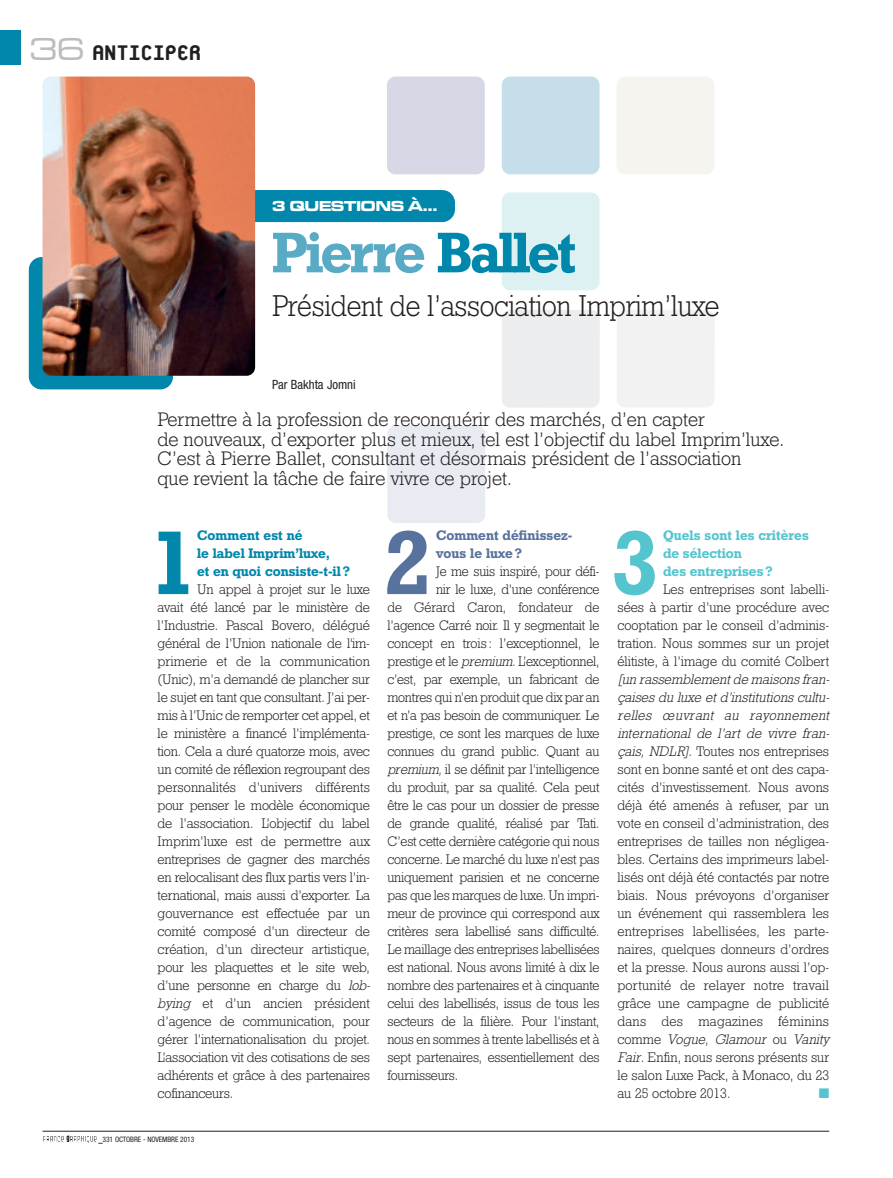
<style>
.page{position:relative;width:893px;height:1178px;background:#fff}
.page>*{position:absolute;margin:0;border:0;box-sizing:border-box;transform-origin:0 0}
.t1{font:90px "Geometric Slab 712 BT Bold A";color:#0087ab}
.t2{font:90px "Geometric Slab 712 BT Bold A";color:#58729e}
.t3{font:90px "Geometric Slab 712 BT Bold A";color:#54c5cf}
.t4{font:57px "Geometric Slab 712 BT Bold A";letter-spacing:-.045em;color:#59aac5}
.t5{font:30px "Geometric Slab 712 BT Light A";letter-spacing:-.01em;color:#231f20;scale:.95 1}
.t6{font:800 27px "Boks";letter-spacing:-.015em;color:#231f20}
.t7{font:19.5px/19.5px "Geometric Slab 712 BT Light A";color:#231f20}
.t8{font:15px "Microgramma D Bold Exte";color:#fff}
.t9{font:13.8px/18px "Geometric Slab 712 BT Light A";letter-spacing:-.015em;color:#231f20}
.t10{font:13.8px/18px "Geometric Slab 712 BT Bold A";color:#0087ab}
.t11{font:13.8px/18px "Geometric Slab 712 BT Bold A";color:#54c5cf}
.t12{font:13.8px/18px "Geometric Slab 712 BT Bold A";color:#58729e}
.t13{font:13.8px "Geometric Slab 712 BT Light A";letter-spacing:.005em;color:#231f20}
.t14{font:13.8px "Zapf Dingbats";color:#54c5cf}
.t15{font:condensed 12.75px "Helvetica Neue";color:#231f20}
.t16{font:condensed 7.5px "Helvetica Neue";letter-spacing:-.015em;color:#231f20}
.s1{font-family:"Microgramma D Medi Exte";font-weight:400;font-size:33px;color:#bcbdc0}
.s2{color:#0087ab}
.s3{font-style:italic}
.s4{font-family:"Boks";font-weight:800;font-stretch:normal;font-size:9.3px}
</style>
<div class="page">
<svg style="left:43px;top:1135px;width:54px;height:8px"></svg>
<div style="left:0;top:30px;width:21px;height:34px;background:#0087ab"></div>
<hr style="left:43px;top:1131px;width:786px;height:1px;background:#231f20">
<div style="left:387px;top:425px;width:98px;height:98px;background:#e9ebf2;border-radius:9px"></div>
<div style="left:617px;top:310px;width:98px;height:97px;background:#f2f2f3;border-radius:9px"></div>
<div style="left:502px;top:192px;width:98px;height:98px;background:#ddf1f3;border-radius:9px"></div>
<div style="left:387px;top:77px;width:98px;height:97px;background:#d6d8e5;border-radius:9px"></div>
<div style="left:617px;top:77px;width:97px;height:97px;background:#f5f4ee;border-radius:9px"></div>
<div style="left:29px;top:257px;width:144px;height:132px;background:#0087ab;border-radius:13px"></div>
<div style="left:115px;top:190px;width:340px;height:32px;background:#0087ab;border-radius:13px"></div>
<img style="left:43px;top:77px;width:212px;height:299px;border-radius:9px">
<div style="left:502px;top:77px;width:98px;height:97px;background:#c5dee9;border-radius:9px"></div>
<div style="left:502px;top:310px;width:98px;height:98px;background:#ecedef;border-radius:9px"></div>
<h3 class="t6" style="left:30px;top:35px;width:173px"><span class="s1">36</span> ANTICIPER</h3>
<p class="t8" style="left:272px;top:197px;width:167px">3 QUESTIONS À…</p>
<h2 class="t4" style="left:272px;top:233px;width:305px">Pierre <span class="s2">Ballet</span></h2>
<h3 class="t5" style="left:272px;top:295px;width:472px">Président de l’association Imprim’luxe</h3>
<p class="t15" style="left:272px;top:380px;width:85px">Par Bakhta Jomni</p>
<p class="t7" style="left:157px;top:411px;width:628px">Permettre à la profession de reconquérir des marchés, d’en capter<br>de nouveaux, d’exporter plus et mieux, tel est l’objectif du label Imprim’luxe.<br>C’est à Pierre Ballet, consultant et désormais président de l’association<br>que revient la tâche de faire vivre ce projet.</p>
<p class="t10" style="left:197px;top:527px;width:154px">Comment est né<br>le label Imprim’luxe,<br>et en quoi consiste-t-il ?</p>
<p class="t9" style="left:158px;top:581px;width:216px;text-indent:39px">Un appel à projet sur le luxe avait été lancé par le ministère de l’Industrie. Pascal Bovero, délégué général de l’Union nationale de l'im&shy;primerie et de la communication (Unic), m’a demandé de plancher sur le sujet en tant que consultant. J’ai per&shy;mis à l’Unic de remporter cet appel, et le ministère a financé l’implémenta&shy;tion. Cela a duré quatorze mois, avec un comité de réflexion regroupant des personnalités d’univers différents pour penser le modèle économique de l’association. L’objectif du label Imprim’luxe est de permettre aux entreprises de gagner des marchés en relocalisant des flux partis vers l’in&shy;ternational, mais aussi d’exporter. La gouvernance est effectuée par un comité composé d’un directeur de création, d’un directeur artistique, pour les plaquettes et le site web, d’une personne en charge du <span class="s3">lob&shy;bying</span> et d’un ancien président d’agence de communication, pour gérer l’internationalisation du projet.<br>L’association vit des cotisations de ses adhérents et grâce à des partenaires cofinanceurs.</p>
<p class="t12" style="left:436px;top:527px;width:138px">Comment définissez&shy;vous le luxe?</p>
<p class="t9" style="left:436px;top:563px;width:165px">Je me suis inspiré, pour défi-</p>
<p class="t9" style="left:436px;top:581px;width:165px">nir le luxe, d’une conférence</p>
<p class="t13" style="left:387px;top:602px;width:214px">de Gérard Caron, fondateur de</p>
<p class="t9" style="left:387px;top:617px;width:214px">l’agence Carré noir. Il y segmentait le</p>
<p class="t9" style="left:387px;top:635px;width:214px">concept en trois: l’exceptionnel, le</p>
<p class="t9" style="left:387px;top:653px;width:214px">prestige et le <span class="s3">premium.</span>L’exceptionnel,</p>
<p class="t9" style="left:387px;top:671px;width:214px">c’est, par exemple, un fabricant de</p>
<p class="t9" style="left:387px;top:689px;width:214px">montres qui n’en produit que dix par an</p>
<p class="t9" style="left:387px;top:707px;width:214px">et n’a pas besoin de communiquer. Le</p>
<p class="t9" style="left:387px;top:725px;width:214px">prestige, ce sont les marques de luxe</p>
<p class="t9" style="left:387px;top:743px;width:214px">connues du grand public. Quant au</p>
<p class="t9" style="left:387px;top:761px;width:214px"><span class="s3">premium,</span>il se définit par l’intelligence</p>
<p class="t9" style="left:387px;top:779px;width:214px">du produit, par sa qualité. Cela peut</p>
<p class="t9" style="left:387px;top:797px;width:214px">être le cas pour un dossier de presse</p>
<p class="t9" style="left:387px;top:815px;width:214px">de grande qualité, réalisé par Tati.</p>
<p class="t9" style="left:387px;top:833px;width:214px">C’est cette dernière catégorie qui nous</p>
<p class="t9" style="left:387px;top:851px;width:214px">concerne. Le marché du luxe n’est pas</p>
<p class="t9" style="left:387px;top:869px;width:214px">uniquement parisien et ne concerne</p>
<p class="t9" style="left:387px;top:887px;width:214px">pas que les marques de luxe. Un impri-</p>
<p class="t9" style="left:387px;top:905px;width:214px">meur de province qui correspond aux</p>
<p class="t9" style="left:387px;top:923px;width:214px">critères sera labellisé sans difficulté.</p>
<p class="t9" style="left:387px;top:941px;width:214px">Le maillage des entreprises labellisées</p>
<p class="t9" style="left:387px;top:959px;width:214px">est national. Nous avons limité à dix le</p>
<p class="t9" style="left:387px;top:977px;width:214px">nombre des partenaires et à cinquante</p>
<p class="t9" style="left:387px;top:995px;width:214px">celui des labellisés, issus de tous les</p>
<p class="t9" style="left:387px;top:1013px;width:214px">secteurs de la filière. Pour l’instant,</p>
<p class="t9" style="left:387px;top:1031px;width:214px">nous en sommes à trente labellisés et à</p>
<p class="t9" style="left:387px;top:1049px;width:214px">sept partenaires, essentiellement des</p>
<p class="t9" style="left:387px;top:1067px;width:72px">fournisseurs.</p>
<p class="t11" style="left:663px;top:527px;width:147px">Quels sont les critères de sélection<br>des entreprises ?</p>
<p class="t9" style="left:617px;top:581px;width:213px;text-align:justify;text-indent:46px">Les entreprises sont labelli&shy;sées à partir d’une procédure avec cooptation par le conseil d’adminis&shy;tration. Nous sommes sur un projet élitiste, à l’image du comité Colbert</p>
<p class="t9" style="left:617px;top:671px;width:216px"><span class="s3">[un rassemblement de maisons fran&shy;çaises du luxe et d’institutions cultu&shy;relles œuvrant au rayonnement international de l’art de vivre fran&shy;çais, NDLR].</span> Toutes nos entreprises sont en bonne santé et ont des capa&shy;cités d’investissement. Nous avons déjà été amenés à refuser, par un vote en conseil d’administration, des entreprises de tailles non négligea&shy;bles. Certains des imprimeurs label&shy;lisés ont déjà été contactés par notre biais. Nous prévoyons d’organiser un événement qui rassemblera les entreprises labellisées, les parte&shy;naires, quelques donneurs d’ordres et la presse. Nous aurons aussi l’op&shy;portunité de relayer notre travail grâce une campagne de publicité dans des magazines féminins c o m m e <span class="s3">Vogue, Glamour</span> o u <span class="s3">Vanity Fair.</span>Enfin, nous serons présents sur le salon Luxe Pack, à Monaco, du 23 au 25 octobre 2013.</p>
<h1 class="t1" style="left:150px;top:532px;width:48px">1</h1>
<h1 class="t2" style="left:384px;top:532px;width:48px">2</h1>
<h1 class="t3" style="left:611px;top:532px;width:48px">3</h1>
<p class="t14" style="left:819px;top:1085px;width:12px">■</p>
<p class="t16" style="left:98px;top:1137px;width:97px"><span class="s4">_</span>331 OCTOBRE - NOVEMBRE 2013</p>
</div>
